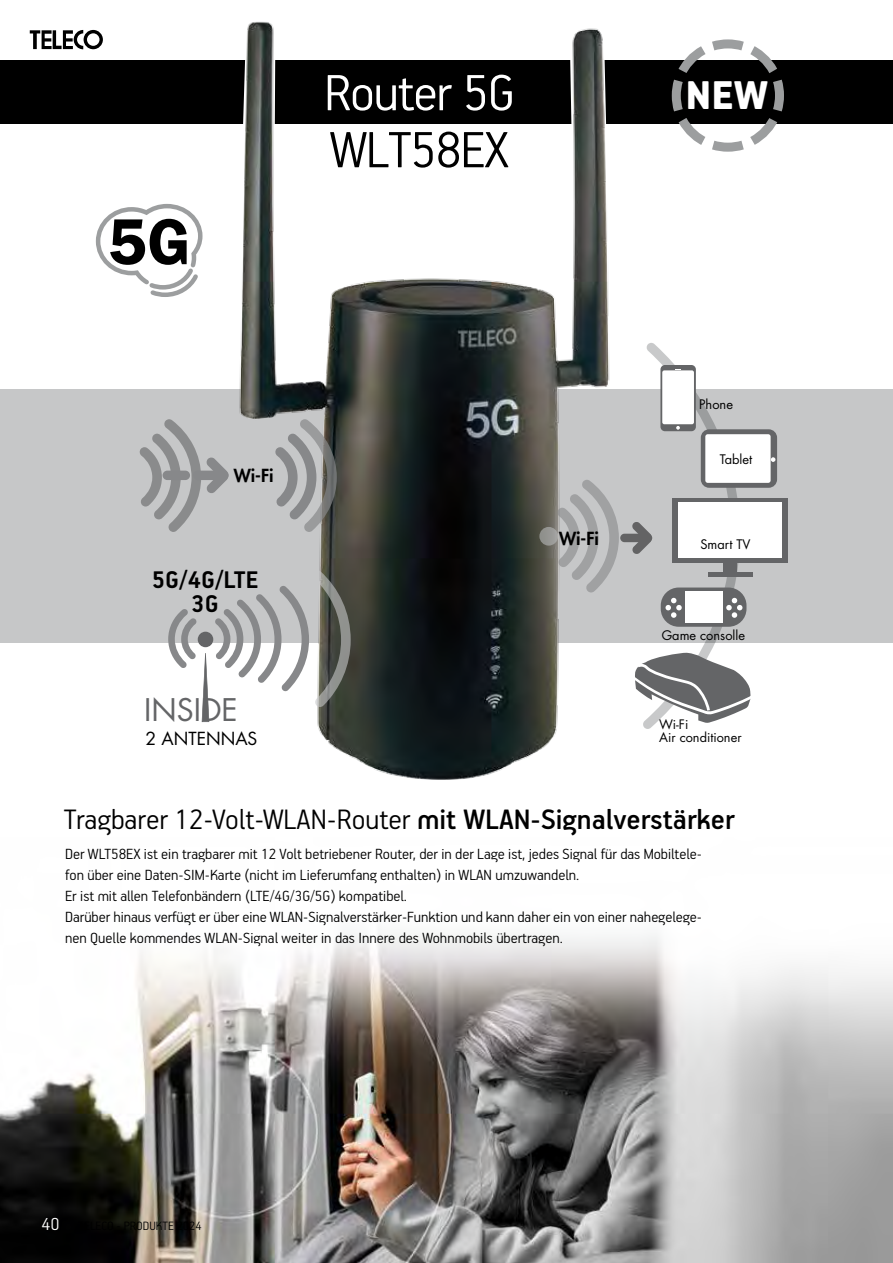
<style>
.page{position:relative;width:893px;height:1263px;background:#fff}
.page>*{position:absolute;margin:0;border:0;box-sizing:border-box;transform-origin:0 0}
.t1{font:300 57px "PF Handbook Pro";letter-spacing:-.02em;color:#fff}
.t2{font:300 57px "PF Handbook Pro";letter-spacing:-.02em;color:#000}
.t3{font:900 45px "PF Handbook Pro";color:#fff}
.t4{font:300 31.5px "PF Handbook Pro";color:#000}
.t5{font:30.3px "Futura";color:#646567}
.t6{font:700 27px/24px "PF Handbook Pro";color:#000;text-align:center}
.t7{font:300 19.5px "PF Handbook Pro";color:#fff}
.t8{font:800 17.55px "Futura";color:#000}
.t9{font:17.55px "Futura";color:#000}
.t10{font:300 16.5px/21px "PF Handbook Pro";color:#000}
.t11{font:12.9px "Futura";color:#000}
.t12{font:12.75px/13.5px "Futura";color:#000}
.s1{font-weight:500}
</style>
<div class="page">
<img style="left:0;top:933px;width:892px;height:330px">
<div style="left:0;top:389px;width:893px;height:253px;background:#c6c7c8"></div>
<div style="left:0;top:60px;width:893px;height:64px;background:#000"></div>
<svg style="left:30px;top:30px;width:73px;height:19px"></svg>
<img style="left:239px;top:21px;width:393px;height:759px">
<div style="left:198px;top:632px;width:15px;height:15px;background:#646567;border-radius:50%"></div>
<svg style="left:168px;top:609px;width:41px;height:113px"></svg>
<svg style="left:215px;top:570px;width:136px;height:137px"></svg>
<svg style="left:275px;top:419px;width:62px;height:113px"></svg>
<svg style="left:139px;top:419px;width:89px;height:113px"></svg>
<svg style="left:671px;top:39px;width:113px;height:113px"></svg>
<div style="left:672px;top:498px;width:116px;height:64px;background:#646567"></div>
<div style="left:679px;top:502px;width:103px;height:56px;background:#fff"></div>
<svg style="left:557px;top:480px;width:62px;height:112px"></svg>
<svg style="left:539px;top:527px;width:19px;height:19px"></svg>
<div style="left:620px;top:534px;width:32px;height:8px;background:#636364;border-radius:4px"></div>
<svg style="left:632px;top:343px;width:145px;height:386px"></svg>
<svg style="left:95px;top:203px;width:108px;height:94px"></svg>
<h1 class="t1" style="left:324px;top:58px;width:192px">Router 5G</h1>
<h1 class="t2" style="left:330px;top:115px;width:180px">WLT58EX</h1>
<h2 class="t3" style="left:685px;top:68px;width:85px">NEW</h2>
<p class="t8" style="left:234px;top:464px;width:41px">Wi-Fi</p>
<h3 class="t6" style="left:152px;top:567px;width:108px">5G/4G/LTE<br>3G</h3>
<h3 class="t5" style="left:144px;top:688px;width:95px">INSIDE</h3>
<p class="t9" style="left:145px;top:726px;width:114px">2 ANTENNAS</p>
<p class="t8" style="left:559px;top:527px;width:41px">Wi-Fi</p>
<p class="t11" style="left:699px;top:395px;width:35px">Phone</p>
<p class="t11" style="left:720px;top:451px;width:34px">Tablet</p>
<p class="t11" style="left:700px;top:535px;width:52px">Smart TV</p>
<p class="t11" style="left:662px;top:627px;width:85px">Game consolle</p>
<p class="t12" style="left:659px;top:717px;width:84px">Wi-Fi<br>Air conditioner</p>
<h3 class="t4" style="left:64px;top:801px;width:672px">Tragbarer 12-Volt-WLAN-Router <span class="s1">mit WLAN-Signalverstärker</span></h3>
<p class="t10" style="left:65px;top:842px;width:638px">Der WLT58EX ist ein tragbarer mit 12 Volt betriebener Router, der in der Lage ist, jedes Signal für das Mobiltele&shy;fon über eine Daten-SIM-Karte (nicht im Lieferumfang enthalten) in WLAN umzuwandeln.<br>Er ist mit allen Telefonbändern (LTE/4G/3G/5G) kompatibel.<br>Darüber hinaus verfügt er über eine WLAN-Signalverstärker-Funktion und kann daher ein von einer nahegelege&shy;nen Quelle kommendes WLAN-Signal weiter in das Innere des Wohnmobils übertragen.</p>
<p class="t7" style="left:42px;top:1212px;width:19px">40</p>
</div>
